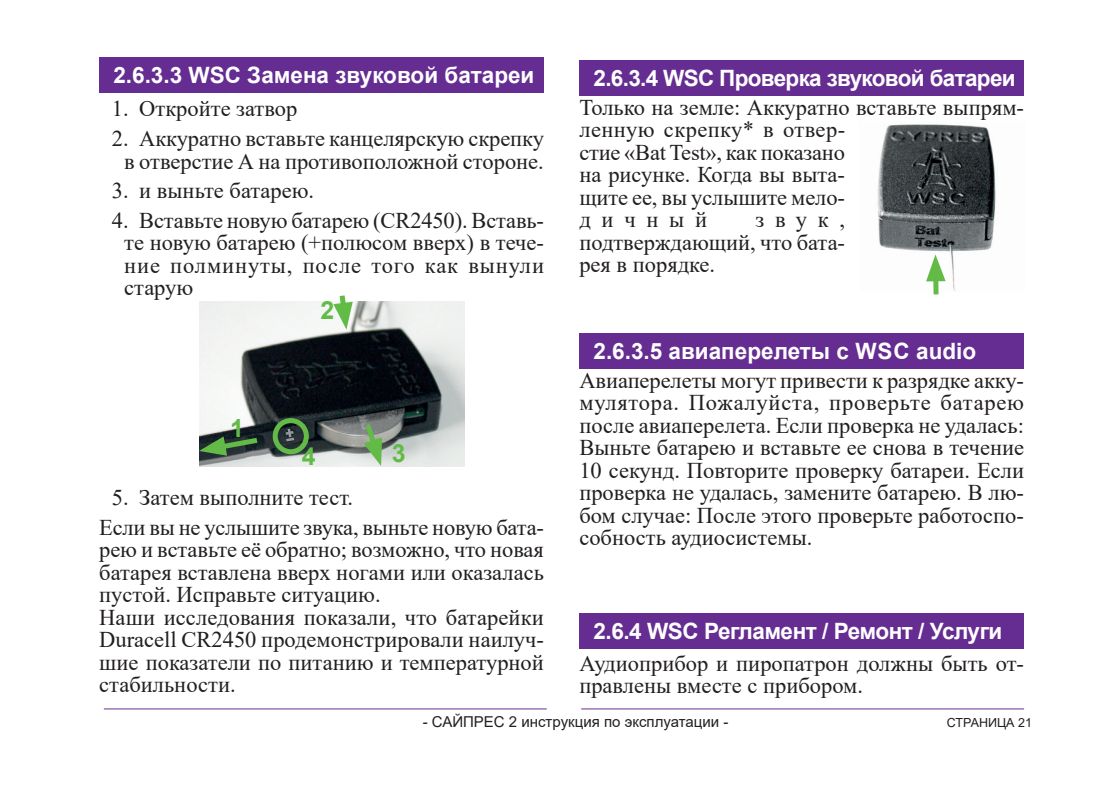
<style>
.page{position:relative;width:1095px;height:787px;background:#fff}
.page>*{position:absolute;margin:0;border:0;box-sizing:border-box;transform-origin:0 0}
.t1{font:700 25px "Arial";color:#62bb46}
.t2{font:22.5px/22.5px "Times New Roman";color:#231f20}
.t3{font:700 22.5px "Arial";letter-spacing:-.02em;color:#fff}
.t4{font:700 22.5px "Arial";color:#fff}
.t5{font:15px "Arial";color:#231f20}
.t6{font:12.5px "Arial";color:#231f20}
</style>
<div class="page">
<hr style="left:581px;top:708px;width:443px;height:1px;background:#652d91">
<hr style="left:104px;top:708px;width:443px;height:1px;background:#652d91">
<div style="left:99px;top:57px;width:444px;height:35px;background:#652d91"></div>
<img style="left:199px;top:302px;width:266px;height:164px">
<svg style="left:199px;top:434px;width:64px;height:21px"></svg>
<svg style="left:362px;top:419px;width:20px;height:47px"></svg>
<div style="left:273px;top:418px;width:36px;height:36px;border:5px solid #62bb46;border-radius:50%"></div>
<svg style="left:333px;top:295px;width:20px;height:34px"></svg>
<svg style="left:283px;top:429px;width:14px;height:14px"></svg>
<div style="left:579px;top:60px;width:444px;height:36px;background:#652d91"></div>
<img style="left:877px;top:124px;width:119px;height:168px">
<div style="left:933px;top:272px;width:5px;height:22px;background:#62bb46"></div>
<svg style="left:926px;top:254px;width:20px;height:27px"></svg>
<div style="left:579px;top:333px;width:444px;height:36px;background:#652d91"></div>
<div style="left:579px;top:613px;width:444px;height:36px;background:#652d91"></div>
<p class="t4" style="left:113px;top:59px;width:422px">2.6.3.3 WSC Замена звуковой батареи</p>
<p class="t2" style="left:139px;top:97px;width:160px">Откройте затвор</p>
<p class="t2" style="left:112px;top:127px;width:434px;text-align:center">2. Аккуратно вставьте канцелярскую скрепку в отверстие А на противоположной стороне.</p>
<p class="t2" style="left:112px;top:179px;width:204px">3. и выньте батарею.</p>
<p class="t2" style="left:124px;top:208px;width:421px;text-align:justify;text-indent:-12px">4. Вставьте новую батарею (CR2450). Вставь&shy;те новую батарею (+полюсом вверх) в тече&shy;ние полминуты, после того как вынули старую</p>
<p class="t2" style="left:112px;top:97px;width:18px">1.</p>
<p class="t1" style="left:321px;top:293px;width:15px">2</p>
<p class="t1" style="left:230px;top:410px;width:15px">1</p>
<p class="t1" style="left:302px;top:439px;width:15px">4</p>
<p class="t1" style="left:392px;top:435px;width:15px">3</p>
<p class="t2" style="left:99px;top:482px;width:446px;line-height:29.8px;text-indent:13px">5. Затем выполните тест.<br>Если вы не услышите звука, выньте новую бата-</p>
<p class="t2" style="left:99px;top:538px;width:446px">рею и вставьте её обратно; возможно, что новая батарея вставлена вверх ногами или оказалась пустой. Исправьте ситуацию.<br>Наши исследования показали, что батарейки Duracell CR2450 продемонстрировали наилуч&shy;шие показатели по питанию и температурной стабильности.</p>
<p class="t3" style="left:593px;top:63px;width:424px">2.6.3.4 WSC Проверка звуковой батареи</p>
<p class="t2" style="left:579px;top:95px;width:446px">Только на земле: Аккуратно вставьте выпрям&shy;ленную скрепку* в отвер-<br>стие «Bat Test», как показано<br>на рисунке. Когда вы выта-<br>щите ее, вы услышите мело-<br>дичный</p>
<p class="t2" style="left:579px;top:208px;width:267px;text-align:justify;text-indent:176px">звук, подтверждающий, что бата&shy;рея в порядке.</p>
<p class="t3" style="left:593px;top:335px;width:281px">2.6.3.5 авиаперелеты с wsc</p>
<p class="t3" style="left:916px;top:335px;width:62px">audio</p>
<p class="t2" style="left:579px;top:368px;width:446px;text-align:justify">Авиаперелеты могут привести к разрядке акку&shy;мулятора. Пожалуйста, проверьте батарею после авиаперелета. Если проверка не удалась:<br>Выньте батарею и вставьте ее снова в течение 10 секунд. Повторите проверку батареи. Если проверка не удалась, замените батарею. В лю&shy;бом случае: После этого проверьте работоспо&shy;собность аудиосистемы.</p>
<p class="t3" style="left:593px;top:615px;width:410px">2.6.4 WSC Регламент / Ремонт / Услуги</p>
<p class="t2" style="left:579px;top:651px;width:446px">Аудиоприбор и пиропатрон должны быть от&shy;правлены вместе с прибором.</p>
<p class="t5" style="left:423px;top:711px;width:307px">- САЙПРЕС 2 инструкция по эксплуатации -</p>
<p class="t6" style="left:947px;top:714px;width:87px">СТРАНИЦА 21</p>
</div>
